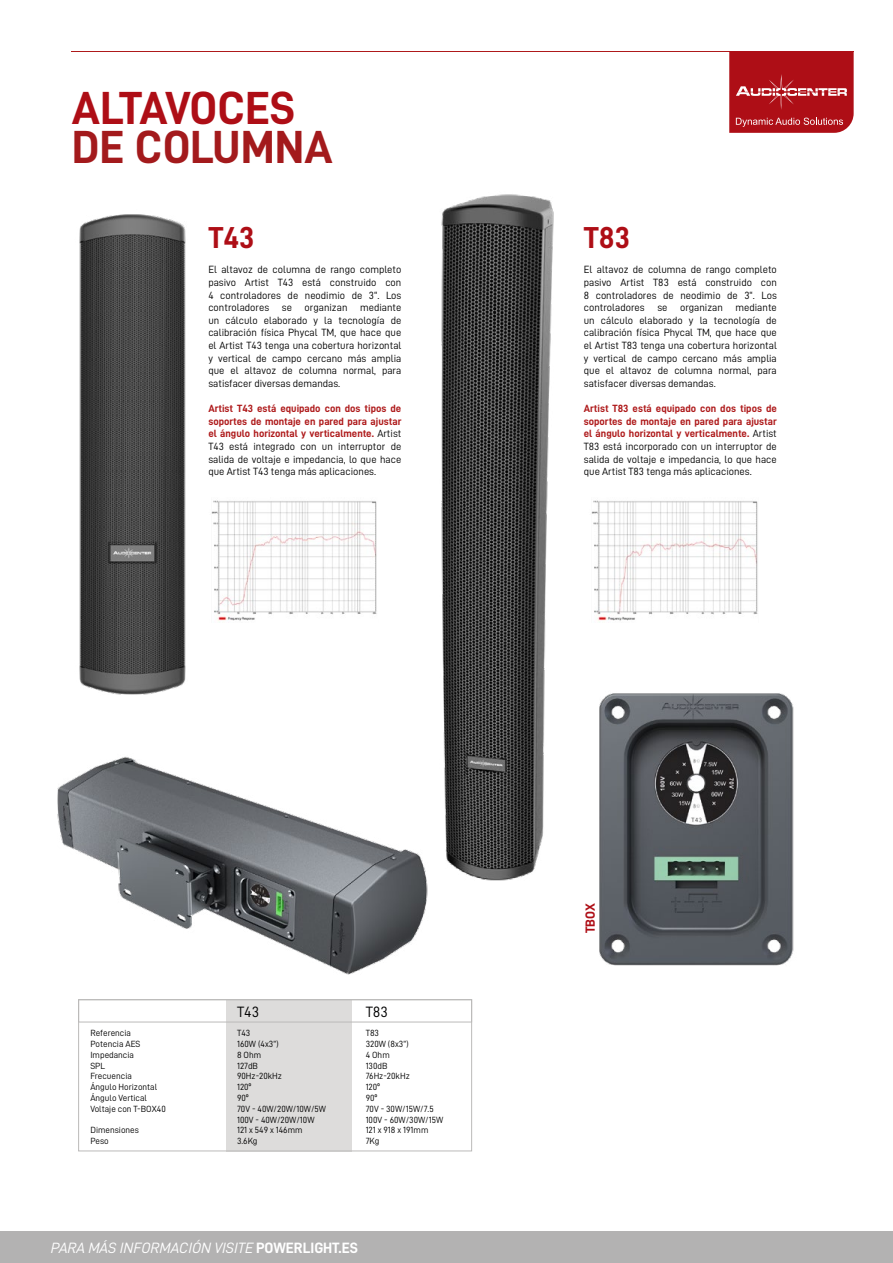
<style>
.page{position:relative;width:893px;height:1263px;background:#fff}
.page>*{position:absolute;margin:0;border:0;box-sizing:border-box;transform-origin:0 0}
.t1{font:46.5px "D DIN Bold";letter-spacing:-.015em;color:#ae0e16}
.t2{font:46.5px "D DIN Bold";color:#a31a1c}
.t3{font:30.3px "D DIN Bold";color:#ae0e16}
.t4{font:15px "D DIN Italic";color:#fff}
.t5{font:15px "D DIN";color:#000}
.t6{font:13.2px "D DIN Bold";color:#ae0e16}
.t7{font:10.5px/12.6px "D DIN";color:#000;text-align:justify}
.t8{font:10.5px/12.6px "D DIN Bold";color:#ae191a;text-align:justify}
.t9{font:9px/10.8px "D DIN";color:#000}
.s1{font-family:"D DIN";color:#000}
.s2{font-family:"D DIN Bold"}
</style>
<div class="page">
<div style="left:0;top:1231px;width:893px;height:32px;background:#b3b2b2"></div>
<hr style="left:71px;top:51px;width:782px;height:1px;background:#ae191a">
<svg style="left:729px;top:51px;width:124px;height:81px;background:#b42128"></svg>
<div style="left:226px;top:1000px;width:126px;height:151px;background:#dddcdb"></div>
<div style="left:78px;top:999px;width:394px;height:23px;border:1px solid #bbbab9"></div>
<div style="left:78px;top:999px;width:394px;height:152px;border:1px solid #bbbab9"></div>
<img style="left:219px;top:501px;width:158px;height:120px">
<img style="left:79px;top:214px;width:140px;height:481px">
<img style="left:57px;top:756px;width:371px;height:219px">
<img style="left:599px;top:693px;width:195px;height:273px">
<img style="left:393px;top:194px;width:161px;height:698px">
<img style="left:591px;top:500px;width:167px;height:121px">
<h1 class="t1" style="left:72px;top:82px;width:225px">ALTAVOCES</h1>
<h1 class="t2" style="left:72px;top:122px;width:262px">DE COLUMNA</h1>
<h2 class="t3" style="left:208px;top:221px;width:48px">T43</h2>
<h2 class="t3" style="left:584px;top:221px;width:48px">T83</h2>
<p class="t7" style="left:208px;top:263px;width:195px">El altavoz de columna de rango completo pasivo Artist T43 está construido con 4 controladores de neodimio de 3“. Los controladores se organizan mediante un cálculo elaborado y la tecnología de calibración física Phycal TM, que hace que el Artist T43 tenga una cobertura horizontal y vertical de campo cercano más amplia que el altavoz de columna normal, para satisfacer diversas demandas.</p>
<p class="t8" style="left:208px;top:402px;width:195px">Artist T43 está equipado con dos tipos de soportes de montaje en pared para ajustar el ángulo horizontal y verticalmente. <span class="s1">Artist</span></p>
<p class="t7" style="left:208px;top:440px;width:195px">T43 está integrado con un interruptor de salida de voltaje e impedancia, lo que hace que Artist T43 tenga más aplicaciones.</p>
<p class="t7" style="left:584px;top:263px;width:195px">El altavoz de columna de rango completo pasivo Artist T83 está construido con 8 controladores de neodimio de 3“. Los controladores se organizan mediante un cálculo elaborado y la tecnología de calibración física Phycal TM, que hace que el Artist T83 tenga una cobertura horizontal y vertical de campo cercano más amplia que el altavoz de columna normal, para satisfacer diversas demandas.</p>
<p class="t8" style="left:584px;top:402px;width:195px">Artist T83 está equipado con dos tipos de soportes de montaje en pared para ajustar el ángulo horizontal y verticalmente. <span class="s1">Artist</span></p>
<p class="t7" style="left:584px;top:440px;width:195px">T83 está incorporado con un interruptor de salida de voltaje e impedancia, lo que hace que Artist T83 tenga más aplicaciones.</p>
<p class="t9" style="left:90px;top:1027px;width:77px">Referencia<br>Potencia AES<br>Impedancia<br>SPL<br>Frecuencia<br>Ángulo Horizontal<br>Ángulo Vertical<br>Voltaje con T-BOX40</p>
<p class="t9" style="left:90px;top:1125px;width:50px">Dimensiones<br>Peso</p>
<h3 class="t5" style="left:237px;top:1004px;width:24px">T43</h3>
<h3 class="t5" style="left:366px;top:1004px;width:24px">T83</h3>
<p class="t9" style="left:237px;top:1027px;width:91px">T43<br>160W (4x3”)<br>8 Ohm<br>127dB<br>90Hz-20kHz<br>120º<br>90º<br>70V - 40W/20W/10W/5W<br>100V - 40W/20W/10W<br>121 x 549 x 146mm<br>3.6Kg</p>
<p class="t9" style="left:366px;top:1027px;width:79px">T83<br>320W (8x3”)<br>4 Ohm<br>130dB<br>76Hz-20kHz<br>120º<br>90º<br>70V - 30W/15W/7.5<br>100V - 60W/30W/15W<br>121 x 918 x 191mm<br>7Kg</p>
<h3 class="t4" style="left:51px;top:1240px;width:309px">PARA MÁS INFORMACIÓN VISITE <span class="s2">POWERLIGHT.ES</span></h3>
<p class="t6" style="left:583px;top:933px;width:31px;rotate:-90deg">TBOX</p>
</div>
